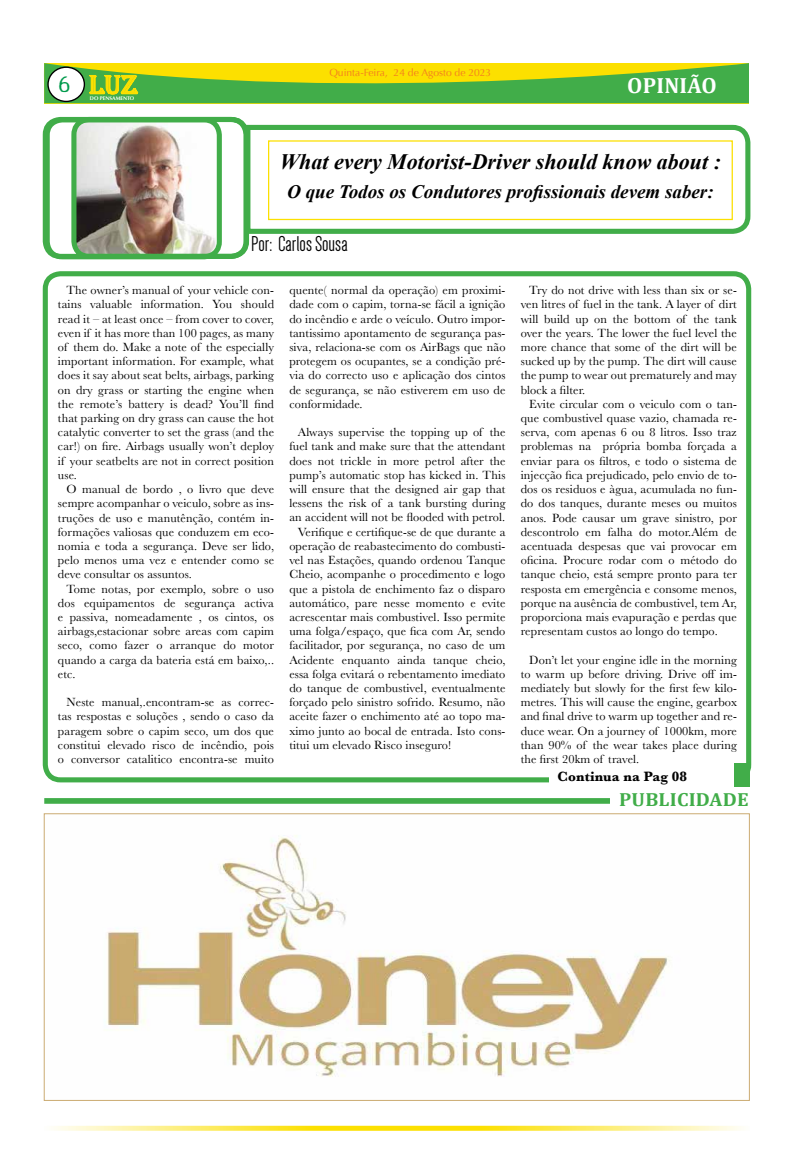
<style>
.page{position:relative;width:794px;height:1163px;background:#fff}
.page>*{position:absolute;margin:0;border:0;box-sizing:border-box;transform-origin:0 0}
.t1{font:27.5px "Algerian";color:#fce000}
.t2{font:22.1px "Dense";color:#000}
.t3{font:italic 700 22px "Times New Roman";color:#000}
.t4{font:700 22px "Cambria";letter-spacing:.01em;color:#fff}
.t5{font:21px "Antihistory";color:#009a4c}
.t6{font:italic 700 19px "Times New Roman";color:#000}
.t7{font:700 19px "Cambria";letter-spacing:.01em;color:#41ad49;scale:1.05 1}
.t8{font:700 14px "Baskerville";letter-spacing:.01em;color:#000}
.t9{font:12.3px/14.2px "Baskerville";letter-spacing:.01em;color:#000;text-align:justify}
.t10{font:10.3px "Optima";color:#f47b20}
.t11{font:700 5.3px "Optima";color:#fff}
</style>
<div class="page">
<svg style="left:44px;top:63px;width:705px;height:41px;background:#8bc133"></svg>
<svg style="left:54px;top:1125px;width:687px;height:5px;background:#fced75"></svg>
<img style="left:77px;top:123px;width:139px;height:130px">
<div style="left:43px;top:271px;width:708px;height:511px;border:5px solid #41ad49;border-radius:15px"></div>
<svg style="left:244px;top:122px;width:507px;height:114px"></svg>
<div style="left:71px;top:117px;width:177px;height:142px;border:5px solid #41ad49;border-radius:15px"></div>
<div style="left:45px;top:117px;width:177px;height:142px;border:5px solid #41ad49;border-radius:15px"></div>
<img style="left:106px;top:835px;width:564px;height:242px">
<div style="left:44px;top:798px;width:566px;height:5px;background:#41ad49"></div>
<div style="left:549px;top:764px;width:188px;height:22px;background:#fff"></div>
<div style="left:734px;top:763px;width:16px;height:23px;background:#41ad49"></div>
<p class="t10" style="left:329px;top:67px;width:163px">Quinta-Feira, 24 de Agosto de 2023</p>
<h3 class="t5" style="left:58px;top:72px;width:13px">6</h3>
<h3 class="t4" style="left:627px;top:70px;width:91px">OPINIÃO</h3>
<h1 class="t1" style="left:89px;top:69px;width:51px">Luz</h1>
<p class="t11" style="left:90px;top:95px;width:46px">DO PENSAMENTO</p>
<h3 class="t3" style="left:280px;top:147px;width:443px">What every Motorist-Driver should know about :</h3>
<h3 class="t6" style="left:287px;top:179px;width:428px">O que Todos os Condutores profissionais devem saber:</h3>
<h2 class="t2" style="left:251px;top:233px;width:98px">Por: Carlos Sousa</h2>
<p class="t9" style="left:58px;top:283px;width:218px;text-indent:9px">The owner’s manual of your vehicle con&shy;tains valuable information. You should read it – at least once – from cover to cover, even if it has more than 100 pages, as many of them do. Make a note of the especially important information. For example, what does it say about seat belts, airbags, parking on dry grass or starting the engine when the remote’s battery is dead? You’ll find that parking on dry grass can cause the hot catalytic converter to set the grass (and the car!) on fire. Airbags usually won’t deploy if your seatbelts are not in correct position use.</p>
<p class="t9" style="left:58px;top:482px;width:218px;text-indent:8px">O manual de bordo , o livro que deve sempre acompanhar o veiculo, sobre as ins&shy;truções de uso e manutênção, contém in&shy;formações valiosas que conduzem em eco&shy;nomia e toda a segurança. Deve ser lido, pelo menos uma vez e entender como se deve consultar os assuntos.</p>
<p class="t9" style="left:58px;top:581px;width:218px;text-indent:8px">Tome notas, por exemplo, sobre o uso dos equipamentos de segurança activa e passiva, nomeadamente , os cintos, os airbags,estacionar sobre areas com capim seco, como fazer o arranque do motor quando a carga da bateria está em baixo,.. etc.</p>
<p class="t9" style="left:58px;top:695px;width:218px;text-indent:8px">Neste manual,.encontram-se as correc&shy;tas respostas e soluções , sendo o caso da paragem sobre o capim seco, um dos que constitui elevado risco de incêndio, pois o conversor catalitico encontra-se muito</p>
<p class="t9" style="left:289px;top:283px;width:218px">quente( normal da operação) em proximi&shy;dade com o capim, torna-se fácil a ignição do incêndio e arde o veículo. Outro impor&shy;tantissimo apontamento de segurança pas&shy;siva, relaciona-se com os AirBags que não protegem os ocupantes, se a condição pré&shy;via do correcto uso e aplicação dos cintos de segurança, se não estiverem em uso de conformidade.</p>
<p class="t9" style="left:298px;top:425px;width:209px">Always supervise the topping up of the</p>
<p class="t9" style="left:289px;top:439px;width:217px">fuel tank and make sure that the attendant</p>
<p class="t9" style="left:289px;top:453px;width:218px">does not trickle in more petrol after the</p>
<p class="t9" style="left:289px;top:468px;width:217px">pump’s automatic stop has kicked in. This</p>
<p class="t9" style="left:289px;top:482px;width:218px">will ensure that the designed air gap that</p>
<p class="t9" style="left:289px;top:496px;width:218px">lessens the risk of a tank bursting during</p>
<p class="t9" style="left:289px;top:510px;width:217px">an accident will not be flooded with petrol.</p>
<p class="t9" style="left:298px;top:524px;width:209px">Verifique e certifique-se de que durante a</p>
<p class="t9" style="left:289px;top:539px;width:218px">operação de reabastecimento do combusti-</p>
<p class="t9" style="left:289px;top:553px;width:218px">vel nas Estações, quando ordenou Tanque</p>
<p class="t9" style="left:289px;top:567px;width:218px">Cheio, acompanhe o procedimento e logo</p>
<p class="t9" style="left:289px;top:581px;width:218px">que a pistola de enchimento faz o disparo</p>
<p class="t9" style="left:289px;top:595px;width:218px">automático, pare nesse momento e evite</p>
<p class="t9" style="left:289px;top:610px;width:218px">acrescentar mais combustivel. Isso permite</p>
<p class="t9" style="left:289px;top:624px;width:218px">uma folga/espaço, que fica com Ar, sendo</p>
<p class="t9" style="left:289px;top:638px;width:218px">facilitador, por segurança, no caso de um</p>
<p class="t9" style="left:289px;top:652px;width:218px">Acidente enquanto ainda tanque cheio,</p>
<p class="t9" style="left:289px;top:666px;width:218px">essa folga evitará o rebentamento imediato</p>
<p class="t9" style="left:289px;top:681px;width:218px">do tanque de combustivel, eventualmente</p>
<p class="t9" style="left:289px;top:695px;width:217px">forçado pelo sinistro sofrido. Resumo, não</p>
<p class="t9" style="left:289px;top:709px;width:218px">aceite fazer o enchimento até ao topo ma-</p>
<p class="t9" style="left:289px;top:723px;width:218px">ximo junto ao bocal de entrada. Isto cons-</p>
<p class="t9" style="left:289px;top:737px;width:163px">titui um elevado Risco inseguro!</p>
<p class="t9" style="left:521px;top:283px;width:218px;text-indent:8px">Try do not drive with less than six or se&shy;ven litres of fuel in the tank. A layer of dirt will build up on the bottom of the tank over the years. The lower the fuel level the more chance that some of the dirt will be sucked up by the pump. The dirt will cause the pump to wear out prematurely and may block a filter.</p>
<p class="t9" style="left:521px;top:397px;width:218px;text-indent:8px">Evite circular com o veiculo com o tan&shy;que combustivel quase vazio, chamada re&shy;serva, com apenas 6 ou 8 litros. Isso traz problemas na própria bomba forçada a enviar para os filtros, e todo o sistema de injecção fica prejudicado, pelo envio de to&shy;dos os residuos e àgua, acumulada no fun&shy;do dos tanques, durante meses ou muitos anos. Pode causar um grave sinistro, por descontrolo em falha do motor.Além de acentuada despesas que vai provocar em oficina. Procure rodar com o método do tanque cheio, está sempre pronto para ter resposta em emergência e consome menos, porque na ausência de combustivel, tem Ar, proporciona mais evapuração e perdas que representam custos ao longo do tempo.</p>
<p class="t9" style="left:521px;top:652px;width:218px;text-indent:8px">Don’t let your engine idle in the morning to warm up before driving. Drive off im&shy;mediately but slowly for the first few kilo&shy;metres. This will cause the engine, gearbox and final drive to warm up together and re&shy;duce wear. On a journey of 1000km, more than 90% of the wear takes place during the first 20km of travel.</p>
<p class="t8" style="left:557px;top:766px;width:131px">Continua na Pag 08</p>
<h3 class="t7" style="left:619px;top:785px;width:125px">PUBLICIDADE</h3>
</div>
